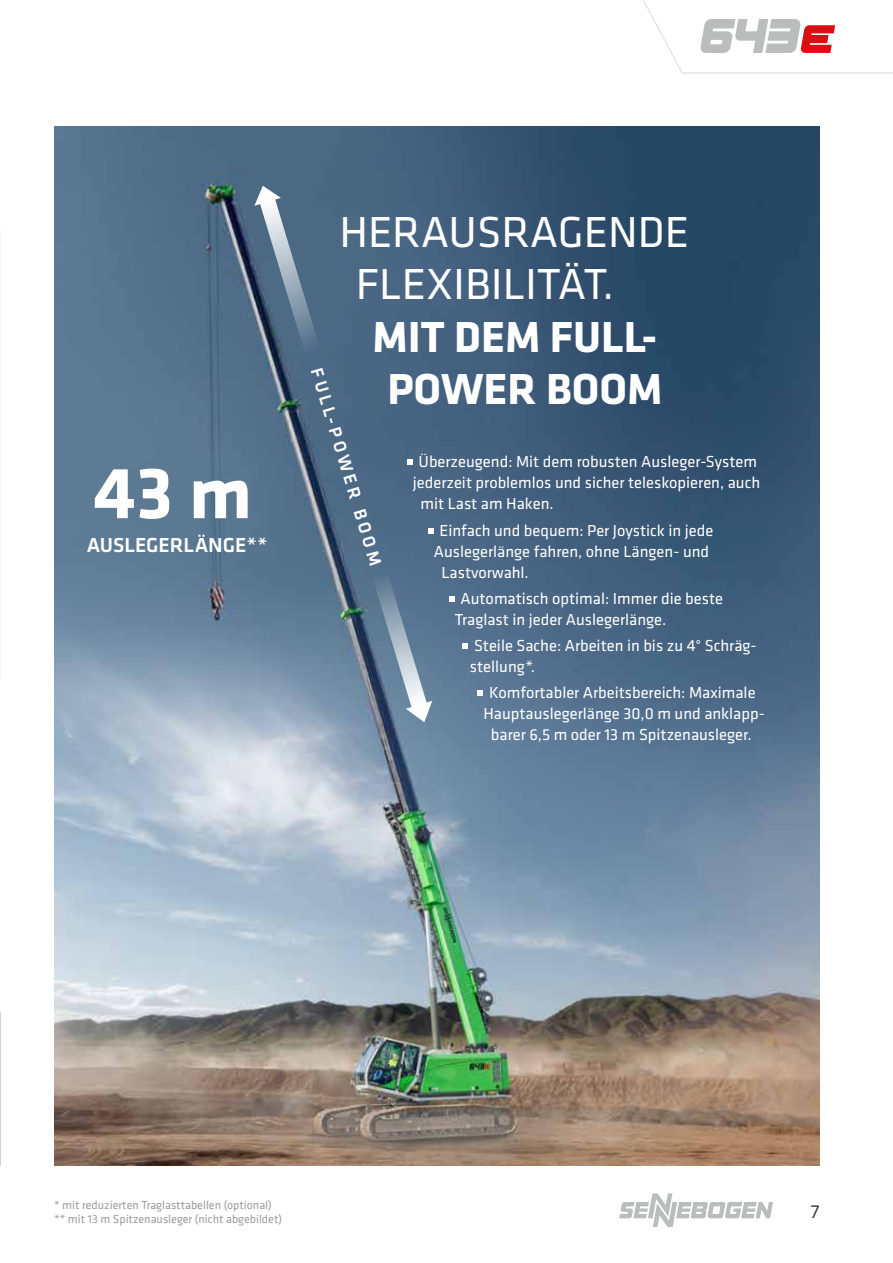
<style>
.page{position:relative;width:893px;height:1263px;background:#fff}
.page>*{position:absolute;margin:0;border:0;box-sizing:border-box;transform-origin:0 0}
.t1{font:700 75.6px "Klavika Basic";color:#fff}
.t2{font:45px/52.5px "Klavika Basic";color:#fff}
.t3{font:700 45px/52.5px "Klavika Basic";color:#fff;text-align:center}
.t4{font:500 21px "Klavika Basic";color:#fff}
.t5{font:19.5px "Klavika Basic";color:#3a3a39}
.t6{font:500 18px "Klavika Basic";color:#fff}
.t7{font:16.5px/21px "Klavika Basic";color:#fff}
.t8{font:12px/14.4px "Klavika Basic";color:#9c9c9d}
</style>
<div class="page">
<svg style="left:619px;top:1193px;width:154px;height:34px"></svg>
<img style="left:54px;top:126px;width:765px;height:1040px">
<svg style="left:643px;top:0;width:250px;height:74px"></svg>
<svg style="left:254px;top:186px;width:180px;height:536px;background:#58738d"></svg>
<svg style="left:449px;top:596px;width:6px;height:6px"></svg>
<svg style="left:462px;top:643px;width:6px;height:6px"></svg>
<svg style="left:477px;top:690px;width:6px;height:6px"></svg>
<hr style="left:0;top:232px;width:1px;height:446px;background:#f4f4f4">
<hr style="left:0;top:1012px;width:1px;height:153px;background:#cfd0d0">
<h1 class="t1" style="left:94px;top:438px;width:160px">43 m</h1>
<p class="t4" style="left:87px;top:531px;width:182px">AUSLEGERLÄNGE**</p>
<h2 class="t2" style="left:356px;top:204px;width:335px;text-indent:-17px">HERAUSRAGENDE<br>FLEXIBILITÄT.</h2>
<h2 class="t3" style="left:372px;top:309px;width:292px">MIT DEM FULL-<br>POWER BOOM</h2>
<p class="t6" style="left:328px;top:365px;width:207px;rotate:73deg">FULL-POWER BOOM</p>
<p class="t7" style="left:419px;top:451px;width:340px">Überzeugend: Mit dem robusten Ausleger-System</p>
<p class="t7" style="left:413px;top:472px;width:349px">jederzeit problemlos und sicher teleskopieren, auch</p>
<p class="t7" style="left:420px;top:493px;width:135px">mit Last am Haken.</p>
<p class="t7" style="left:440px;top:519px;width:275px">Einfach und bequem: Per Joystick in jede</p>
<p class="t7" style="left:434px;top:540px;width:277px">Auslegerlänge fahren, ohne Längen- und</p>
<p class="t7" style="left:441px;top:561px;width:89px">Lastvorwahl.</p>
<p class="t7" style="left:455px;top:587px;width:270px;text-indent:6px">Automatisch optimal: Immer die beste<br>Traglast in jeder Auslegerlänge.</p>
<p class="t7" style="left:470px;top:635px;width:288px">Steile Sache: Arbeiten in bis zu 4° Schräg&shy;stellung*.</p>
<p class="t7" style="left:483px;top:682px;width:283px;text-align:center">Komfortabler Arbeitsbereich: Maximale<br>Hauptauslegerlänge 30,0 m und anklapp&shy;barer 6,5 m oder 13 m Spitzenausleger.</p>
<p class="t8" style="left:54px;top:1197px;width:230px">* mit reduzierten Traglasttabellen (optional) ** mit 13 m Spitzenausleger (nicht abgebildet)</p>
<p class="t5" style="left:811px;top:1199px;width:10px">7</p>
</div>
